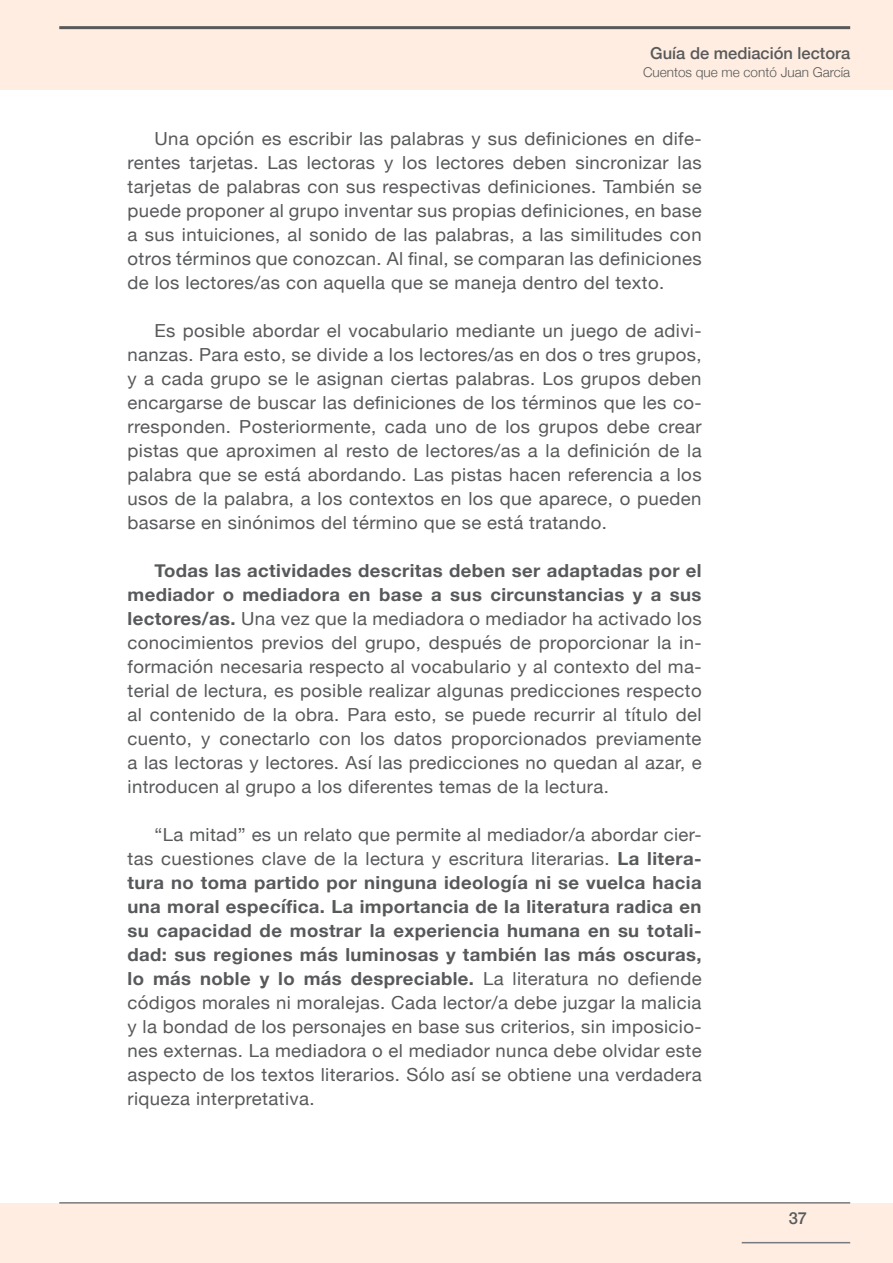
<style>
.page{position:relative;width:893px;height:1263px;background:#fff}
.page>*{position:absolute;margin:0;border:0;box-sizing:border-box;transform-origin:0 0}
.t1{font:18px/24px "Helvetica Neue";letter-spacing:.02em;color:#58595b;text-align:justify}
.t2{font:500 16.5px "Helvetica Neue";color:#58595b}
.t3{font:300 13.5px "Helvetica Neue";color:#58595b}
.s1{font-weight:700}
</style>
<div class="page">
<div style="left:0;top:1203px;width:893px;height:60px;background:#feede0"></div>
<div style="left:0;top:0;width:893px;height:89px;background:#feede0"></div>
<hr style="left:59px;top:1202px;width:791px;height:1px;background:#797a7d">
<hr style="left:742px;top:1242px;width:108px;height:1px;background:#797a7d">
<hr style="left:59px;top:26px;width:791px;height:3px;background:#58595b">
<p class="t2" style="left:650px;top:39px;width:201px">Guía de mediación lectora</p>
<p class="t3" style="left:643px;top:61px;width:209px">Cuentos que me contó Juan García</p>
<p class="t1" style="left:128px;top:127px;width:576px;text-indent:27px">Una opción es escribir las palabras y sus definiciones en dife&shy;rentes tarjetas. Las lectoras y los lectores deben sincronizar las tarjetas de palabras con sus respectivas definiciones. También se puede proponer al grupo inventar sus propias definiciones, en base a sus intuiciones, al sonido de las palabras, a las similitudes con otros términos que conozcan. Al final, se comparan las definiciones de los lectores/as con aquella que se maneja dentro del texto.</p>
<p class="t1" style="left:128px;top:319px;width:576px;text-indent:27px">Es posible abordar el vocabulario mediante un juego de adivi&shy;nanzas. Para esto, se divide a los lectores/as en dos o tres grupos, y a cada grupo se le asignan ciertas palabras. Los grupos deben encargarse de buscar las definiciones de los términos que les co&shy;rresponden. Posteriormente, cada uno de los grupos debe crear pistas que aproximen al resto de lectores/as a la definición de la palabra que se está abordando. Las pistas hacen referencia a los usos de la palabra, a los contextos en los que aparece, o pueden basarse en sinónimos del término que se está tratando.</p>
<p class="t1" style="left:128px;top:559px;width:576px;text-indent:27px"><span class="s1">Todas las actividades descritas deben ser adaptadas por el mediador o mediadora en base a sus circunstancias y a sus lectores/as.</span> Una vez que la mediadora o mediador ha activado los conocimientos previos del grupo, después de proporcionar la in&shy;formación necesaria respecto al vocabulario y al contexto del ma&shy;terial de lectura, es posible realizar algunas predicciones respecto al contenido de la obra. Para esto, se puede recurrir al título del cuento, y conectarlo con los datos proporcionados previamente a las lectoras y lectores. Así las predicciones no quedan al azar, e introducen al grupo a los diferentes temas de la lectura.</p>
<p class="t1" style="left:128px;top:823px;width:576px;text-indent:27px">“La mitad” es un relato que permite al mediador/a abordar cier&shy;tas cuestiones clave de la lectura y escritura literarias. <span class="s1">La litera&shy;tura no toma partido por ninguna ideología ni se vuelca hacia una moral específica. La importancia de la literatura radica en su capacidad de mostrar la experiencia humana en su totali&shy;dad: sus regiones más luminosas y también las más oscuras, lo más noble y lo más despreciable.</span> La literatura no defiende códigos morales ni moralejas. Cada lector/a debe juzgar la malicia y la bondad de los personajes en base sus criterios, sin imposicio&shy;nes externas. La mediadora o el mediador nunca debe olvidar este aspecto de los textos literarios. Sólo así se obtiene una verdadera riqueza interpretativa.</p>
<p class="t2" style="left:789px;top:1205px;width:20px">37</p>
</div>
